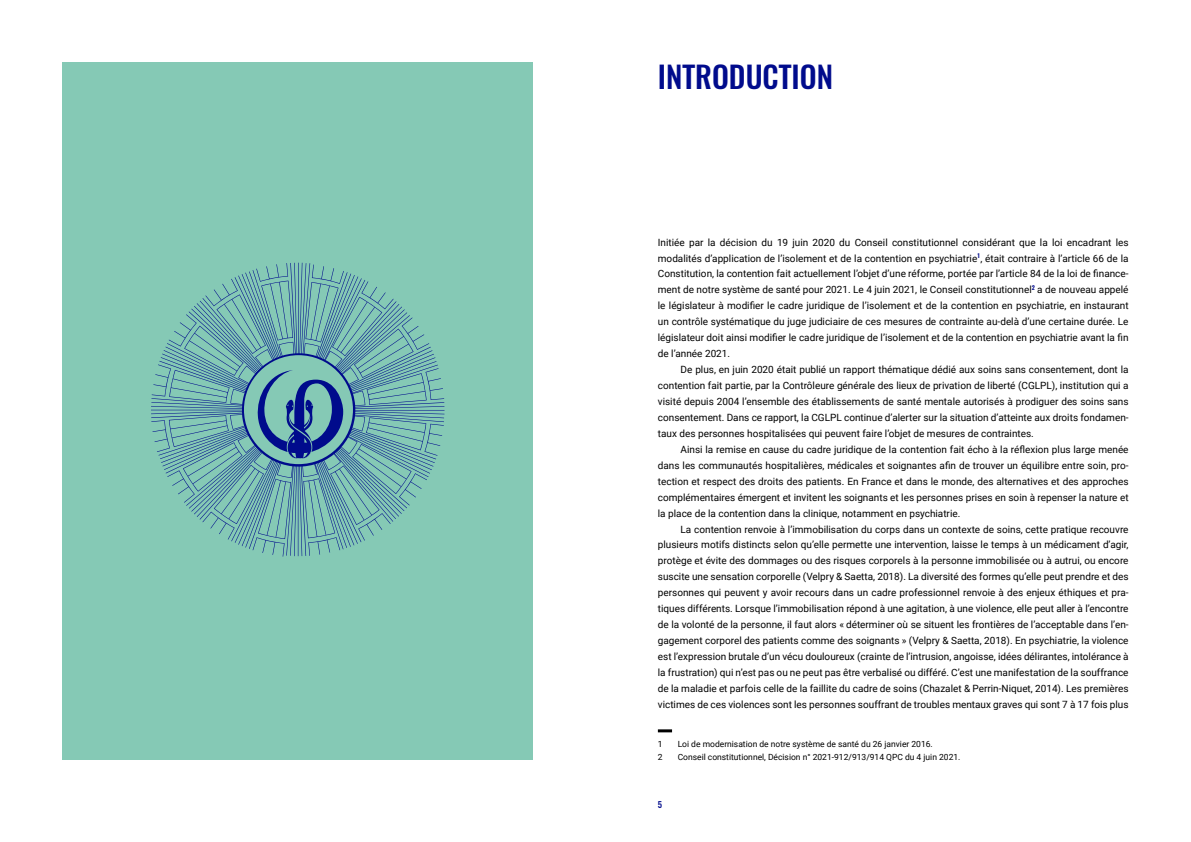
<style>
.page{position:relative;width:1191px;height:842px;background:#fff}
.page>*{position:absolute;margin:0;border:0;box-sizing:border-box;transform-origin:0 0}
.t1{font:500 30px "Oswald";color:#000b8c}
.t2{font:10px/15.9px "Roboto";color:#000;text-align:justify}
.t3{font:8.5px "Roboto";color:#000}
.t4{font:500 8.5px "Oswald";color:#000b8c}
</style>
<div class="page">
<div style="left:62px;top:62px;width:471px;height:698px;background:#85c9b5"></div>
<svg style="left:151px;top:263px;width:293px;height:294px"></svg>
<hr style="left:658px;top:729px;width:14px;height:3px;background:#000">
<h1 class="t1" style="left:658px;top:61px;width:177px">INTRODUCTION</h1>
<p class="t2" style="left:658px;top:234px;width:472px">Initiée par la décision du 19 juin 2020 du Conseil constitutionnel considérant que la loi encadrant les modalités d’application de l’isolement et de la contention en psychiatrie<sup>1</sup>, était contraire à l’article 66 de la Constitution, la contention fait actuellement l’objet d’une réforme, portée par l’article 84 de la loi de finance&shy;ment de notre système de santé pour 2021. Le 4 juin 2021, le Conseil constitutionnel<sup>2</sup> a de nouveau appelé le législateur à modifier le cadre juridique de l’isolement et de la contention en psychiatrie, en instaurant un contrôle systématique du juge judiciaire de ces mesures de contrainte au-delà d’une certaine durée. Le législateur doit ainsi modifier le cadre juridique de l’isolement et de la contention en psychiatrie avant la fin de l’année 2021.</p>
<p class="t2" style="left:658px;top:361px;width:472px;text-indent:23px">De plus, en juin 2020 était publié un rapport thématique dédié aux soins sans consentement, dont la contention fait partie, par la Contrôleure générale des lieux de privation de liberté (CGLPL), institution qui a visité depuis 2004 l’ensemble des établissements de santé mentale autorisés à prodiguer des soins sans consentement. Dans ce rapport, la CGLPL continue d’alerter sur la situation d’atteinte aux droits fondamen&shy;taux des personnes hospitalisées qui peuvent faire l’objet de mesures de contraintes.</p>
<p class="t2" style="left:658px;top:441px;width:472px;text-indent:23px">Ainsi la remise en cause du cadre juridique de la contention fait écho à la réflexion plus large menée dans les communautés hospitalières, médicales et soignantes afin de trouver un équilibre entre soin, pro&shy;tection et respect des droits des patients. En France et dans le monde, des alternatives et des approches complémentaires émergent et invitent les soignants et les personnes prises en soin à repenser la nature et la place de la contention dans la clinique, notamment en psychiatrie.</p>
<p class="t2" style="left:658px;top:521px;width:472px;text-indent:23px">La contention renvoie à l’immobilisation du corps dans un contexte de soins, cette pratique recouvre plusieurs motifs distincts selon qu’elle permette une intervention, laisse le temps à un médicament d’agir, protège et évite des dommages ou des risques corporels à la personne immobilisée ou à autrui, ou encore suscite une sensation corporelle (Velpry &amp; Saetta, 2018). La diversité des formes qu’elle peut prendre et des personnes qui peuvent y avoir recours dans un cadre professionnel renvoie à des enjeux éthiques et pra&shy;tiques différents. Lorsque l’immobilisation répond à une agitation, à une violence, elle peut aller à l’encontre de la volonté de la personne, il faut alors « déterminer où se situent les frontières de l’acceptable dans l’en&shy;gagement corporel des patients comme des soignants » (Velpry &amp; Saetta, 2018). En psychiatrie, la violence est l’expression brutale d’un vécu douloureux (crainte de l’intrusion, angoisse, idées délirantes, intolérance à la frustration) qui n’est pas ou ne peut pas être verbalisé ou différé. C’est une manifestation de la souffrance de la maladie et parfois celle de la faillite du cadre de soins (Chazalet &amp; Perrin-Niquet, 2014). Les premières victimes de ces violences sont les personnes souffrant de troubles mentaux graves qui sont 7 à 17 fois plus</p>
<p class="t3" style="left:658px;top:738px;width:6px">1</p>
<p class="t3" style="left:677px;top:738px;width:257px">Loi de modernisation de notre système de santé du 26 janvier 2016.</p>
<p class="t3" style="left:658px;top:751px;width:6px">2</p>
<p class="t3" style="left:677px;top:751px;width:284px">Conseil constitutionnel, Décision n° 2021-912/913/914 QPC du 4 juin 2021.</p>
<p class="t4" style="left:658px;top:800px;width:6px">5</p>
</div>
